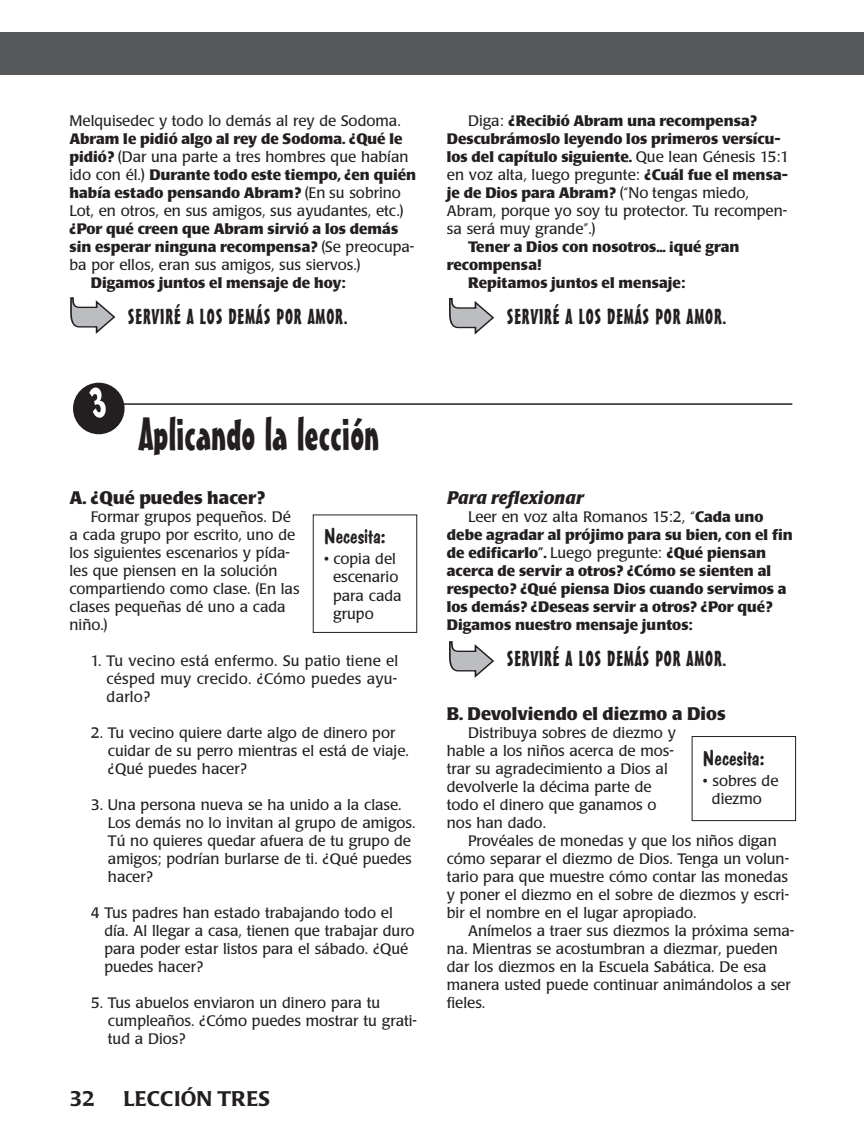
<style>
.page{position:relative;width:864px;height:1148px;background:#fff}
.page>*{position:absolute;margin:0;border:0;box-sizing:border-box;transform-origin:0 0}
.t1{font:45px "Mister Earl BT";color:#231f20}
.t2{font:21px "Mister Earl BT";letter-spacing:.04em;color:#231f20}
.t3{font:21px "Dom Casual D";color:#231f20;scale:1.05 1}
.t4{font:500 21px "Poppl Laudatio";color:#231f20}
.t5{font:700 18px "Poppl Laudatio";color:#231f20}
.t6{font:italic 700 18px "Poppl Laudatio";color:#231f20}
.t7{font:15px/18px "Poppl Laudatio";color:#231f20}
.t8{font:700 15px/18px "Poppl Laudatio";color:#231f20}
.s1{font-weight:400}
</style>
<div class="page">
<div style="left:313px;top:514px;width:104px;height:119px;border:1px solid #231f20"></div>
<div style="left:692px;top:736px;width:104px;height:85px;border:1px solid #231f20"></div>
<div style="left:0;top:32px;width:864px;height:42px;background:#57585a"></div>
<hr style="left:123px;top:403px;width:669px;height:2px;background:#231f20">
<div style="left:73px;top:383px;width:52px;height:51px;background:#231f20;border-radius:50%"></div>
<svg style="left:70px;top:297px;width:45px;height:37px"></svg>
<svg style="left:449px;top:298px;width:45px;height:36px"></svg>
<svg style="left:449px;top:641px;width:45px;height:37px"></svg>
<p class="t7" style="left:70px;top:113px;width:333px">Melquisedec y todo lo demás al rey de Sodoma.</p>
<p class="t8" style="left:70px;top:131px;width:348px">Abram le pidió algo al rey de Sodoma. ¿Qué le pidió? <span class="s1">(Dar una parte a tres hombres que habían ido con él.)</span> Durante todo este tiempo, ¿en quién había estado pensando Abram? <span class="s1">(En su sobrino Lot, en otros, en sus amigos, sus ayudantes, etc.)</span></p>
<p class="t8" style="left:70px;top:221px;width:346px">¿Por qué creen que Abram sirvió a los demás sin esperar ninguna recompensa? <span class="s1">(Se preocupa&shy;ba por ellos, eran sus amigos, sus siervos.)</span></p>
<p class="t8" style="left:91px;top:275px;width:256px">Digamos juntos el mensaje de hoy:</p>
<h2 class="t2" style="left:128px;top:309px;width:221px">SERVIRÉ A LOS DEMÁS POR AMOR.</h2>
<p class="t8" style="left:447px;top:113px;width:344px;text-indent:21px"><span class="s1">Diga:</span> ¿Recibió Abram una recompensa?<br>Descubrámoslo leyendo los primeros versícu&shy;los del capítulo siguiente. <span class="s1">Que lean Génesis 15:1 en voz alta, luego pregunte:</span> ¿Cuál fue el mensa&shy;je de Dios para Abram? <span class="s1">(“No tengas miedo, Abram, porque yo soy tu protector. Tu recompen&shy;sa será muy grande”.)</span></p>
<p class="t8" style="left:468px;top:239px;width:273px">Tener a Dios con nosotros... ¡qué gran</p>
<p class="t8" style="left:447px;top:257px;width:96px">recompensa!</p>
<p class="t8" style="left:468px;top:275px;width:218px">Repitamos juntos el mensaje:</p>
<h2 class="t2" style="left:507px;top:309px;width:221px">SERVIRÉ A LOS DEMÁS POR AMOR.</h2>
<h1 class="t1" style="left:139px;top:417px;width:242px">Aplicando la lección</h1>
<p class="t5" style="left:70px;top:491px;width:197px">A. ¿Qué puedes hacer?</p>
<p class="t7" style="left:70px;top:509px;width:232px;text-indent:21px">Formar grupos pequeños. Dé a cada grupo por escrito, uno de los siguientes escenarios y pída&shy;les que piensen en la solución compartiendo como clase. (En las clases pequeñas dé uno a cada niño.)</p>
<p class="t7" style="left:107px;top:653px;width:293px;text-align:justify;text-indent:-16px">1. Tu vecino está enfermo. Su patio tiene el césped muy crecido. ¿Cómo puedes ayu&shy;darlo?</p>
<p class="t7" style="left:108px;top:725px;width:302px;text-indent:-17px">2. Tu vecino quiere darte algo de dinero por cuidar de su perro mientras el está de viaje. ¿Qué puedes hacer?</p>
<p class="t7" style="left:108px;top:797px;width:309px;text-indent:-17px">3. Una persona nueva se ha unido a la clase.<br>Los demás no lo invitan al grupo de amigos.<br>Tú no quieres quedar afuera de tu grupo de amigos; podrían burlarse de ti. ¿Qué puedes hacer?</p>
<p class="t7" style="left:104px;top:905px;width:312px;text-indent:-14px">4 Tus padres han estado trabajando todo el día. Al llegar a casa, tienen que trabajar duro para poder estar listos para el sábado. ¿Qué puedes hacer?</p>
<p class="t7" style="left:108px;top:995px;width:311px;text-indent:-17px">5. Tus abuelos enviaron un dinero para tu cumpleaños. ¿Cómo puedes mostrar tu grati&shy;tud a Dios?</p>
<h2 class="t3" style="left:324px;top:523px;width:60px">Necesita:</h2>
<p class="t7" style="left:333px;top:551px;width:70px;text-indent:-9px">• copia del escenario para cada grupo</p>
<h2 class="t4" style="left:70px;top:1090px;width:27px">32</h2>
<h2 class="t4" style="left:124px;top:1090px;width:148px">LECCIÓN TRES</h2>
<p class="t6" style="left:447px;top:491px;width:138px">Para reflexionar</p>
<p class="t8" style="left:447px;top:509px;width:347px;text-indent:21px"><span class="s1">Leer en voz alta Romanos 15:2, “</span>Cada uno debe agradar al prójimo para su bien, con el fin de edificarlo”. <span class="s1">Luego pregunte:</span> ¿Qué piensan acerca de servir a otros? ¿Cómo se sienten al respecto? ¿Qué piensa Dios cuando servimos a los demás? ¿Deseas servir a otros? ¿Por qué?<br>Digamos nuestro mensaje juntos:</p>
<h2 class="t2" style="left:507px;top:651px;width:221px">SERVIRÉ A LOS DEMÁS POR AMOR.</h2>
<p class="t5" style="left:447px;top:707px;width:280px">B. Devolviendo el diezmo a Dios</p>
<p class="t7" style="left:447px;top:725px;width:230px;text-indent:21px">Distribuya sobres de diezmo y hable a los niños acerca de mos&shy;trar su agradecimiento a Dios al devolverle la décima parte de todo el dinero que ganamos o nos han dado.</p>
<p class="t7" style="left:447px;top:833px;width:344px;text-indent:21px">Provéales de monedas y que los niños digan cómo separar el diezmo de Dios. Tenga un volun&shy;tario para que muestre cómo contar las monedas y poner el diezmo en el sobre de diezmos y escri&shy;bir el nombre en el lugar apropiado.</p>
<p class="t7" style="left:447px;top:923px;width:349px;text-indent:21px">Anímelos a traer sus diezmos la próxima sema&shy;na. Mientras se acostumbran a diezmar, pueden dar los diezmos en la Escuela Sabática. De esa manera usted puede continuar animándolos a ser fieles.</p>
<h2 class="t3" style="left:703px;top:745px;width:60px">Necesita:</h2>
<p class="t7" style="left:703px;top:772px;width:77px;text-align:center">• sobres de diezmo</p>
</div>
